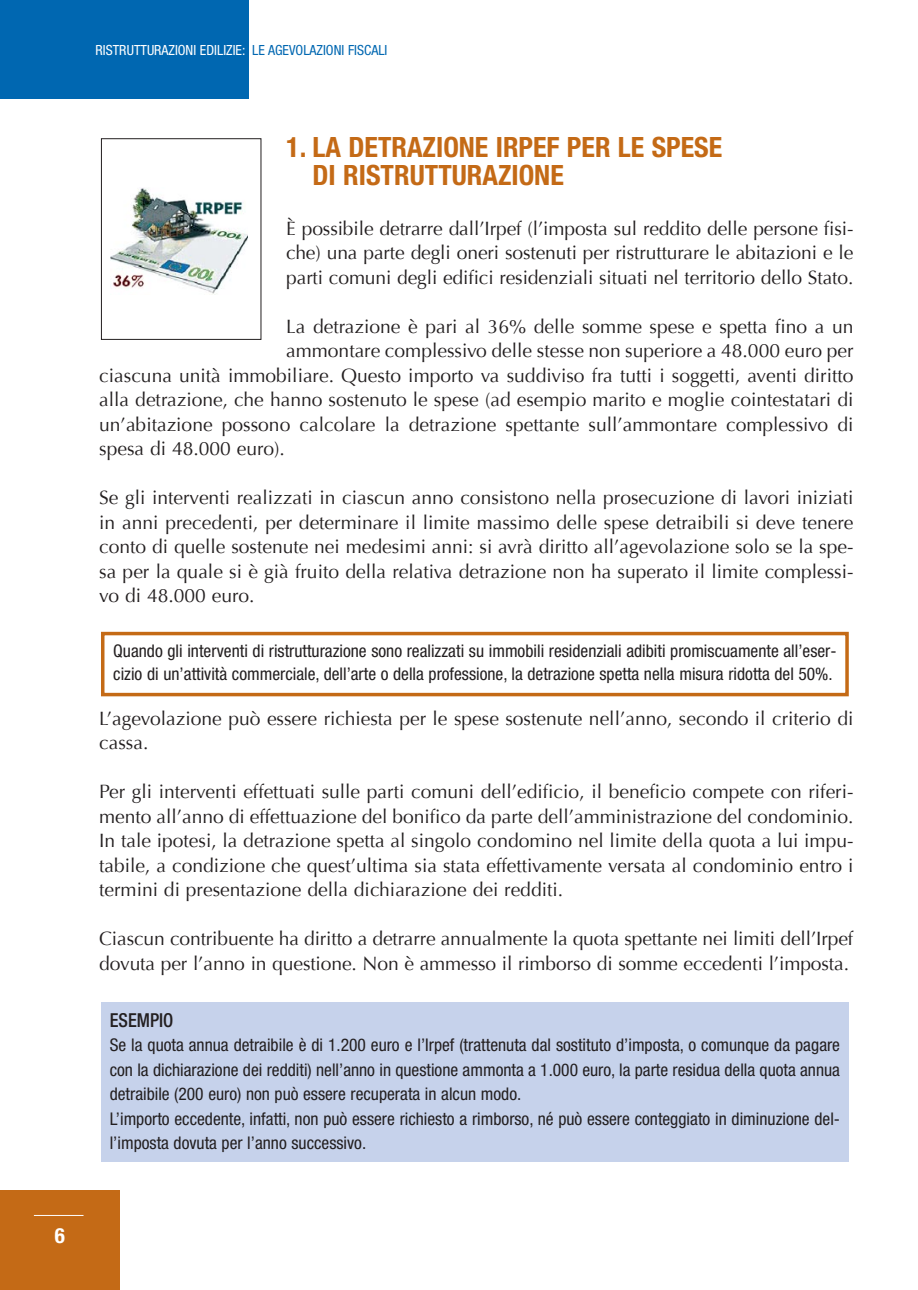
<style>
.page{position:relative;width:918px;height:1290px;background:#fff}
.page>*{position:absolute;margin:0;border:0;box-sizing:border-box;transform-origin:0 0}
.t1{font:700 condensed 28px/28px "Helvetica Neue";color:#c46a16}
.t2{font:700 condensed 21px "Helvetica Neue";color:#fff}
.t3{font:19.25px/24.5px "Optima";color:#231f20;text-align:justify}
.t4{font:500 condensed 19.25px "Helvetica Neue";color:#231f20;scale:.95 1}
.t5{font:condensed 17.5px/24.5px "Helvetica Neue";color:#231f20}
.t6{font:condensed 14px "Helvetica Neue";color:#fff}
.s1{color:#0067b1}
</style>
<div class="page">
<img style="left:111px;top:188px;width:137px;height:106px">
<div style="left:101px;top:138px;width:160px;height:202px;border:1px solid #231f20"></div>
<div style="left:101px;top:632px;width:748px;height:64px;border:4px solid #c46a16"></div>
<div style="left:101px;top:1003px;width:748px;height:159px;background:#c6d2eb"></div>
<div style="left:0;top:1190px;width:119px;height:100px;background:#c46a16"></div>
<hr style="left:34px;top:1215px;width:50px;height:1px;background:#fff">
<div style="left:0;top:0;width:248px;height:99px;background:#0067b1"></div>
<p class="t6" style="left:96px;top:45px;width:293px">RISTRUTTURAZIONI EDILIZIE: <span class="s1">LE AGEVOLAZIONI FISCALI</span></p>
<p class="t2" style="left:55px;top:1227px;width:12px">6</p>
<h1 class="t1" style="left:312px;top:135px;width:411px;text-indent:-26px">1. LA DETRAZIONE IRPEF PER LE SPESE<br>DI RISTRUTTURAZIONE</h1>
<p class="t3" style="left:286px;top:216px;width:569px">È possibile detrarre dall’Irpef (l’imposta sul reddito delle persone fisi&shy;che) una parte degli oneri sostenuti per ristrutturare le abitazioni e le parti comuni degli edifici residenziali situati nel territorio dello Stato.</p>
<p class="t3" style="left:286px;top:314px;width:569px">La detrazione è pari al 36% delle somme spese e spetta fino a un</p>
<p class="t3" style="left:286px;top:338px;width:569px">ammontare complessivo delle stesse non superiore a 48.000 euro per</p>
<p class="t3" style="left:99px;top:363px;width:756px">ciascuna unità immobiliare. Questo importo va suddiviso fra tutti i soggetti, aventi diritto</p>
<p class="t3" style="left:99px;top:387px;width:756px">alla detrazione, che hanno sostenuto le spese (ad esempio marito e moglie cointestatari di</p>
<p class="t3" style="left:99px;top:412px;width:756px">un’abitazione possono calcolare la detrazione spettante sull’ammontare complessivo di</p>
<p class="t3" style="left:99px;top:436px;width:187px">spesa di 48.000 euro).</p>
<p class="t3" style="left:99px;top:485px;width:756px">Se gli interventi realizzati in ciascun anno consistono nella prosecuzione di lavori iniziati in anni precedenti, per determinare il limite massimo delle spese detraibili si deve tenere conto di quelle sostenute nei medesimi anni: si avrà diritto all’agevolazione solo se la spe&shy;sa per la quale si è già fruito della relativa detrazione non ha superato il limite complessi&shy;vo di 48.000 euro.</p>
<p class="t5" style="left:113px;top:641px;width:725px;line-height:22.8px">Quando gli interventi di ristrutturazione sono realizzati su immobili residenziali adibiti promiscuamente all’eser&shy;cizio di un’attività commerciale, dell’arte o della professione, la detrazione spetta nella misura ridotta del 50%.</p>
<p class="t3" style="left:99px;top:706px;width:756px">L’agevolazione può essere richiesta per le spese sostenute nell’anno, secondo il criterio di cassa.</p>
<p class="t3" style="left:99px;top:779px;width:756px">Per gli interventi effettuati sulle parti comuni dell’edificio, il beneficio compete con riferi&shy;mento all’anno di effettuazione del bonifico da parte dell’amministrazione del condominio.<br>In tale ipotesi, la detrazione spetta al singolo condomino nel limite della quota a lui impu&shy;tabile, a condizione che quest’ultima sia stata effettivamente versata al condominio entro i termini di presentazione della dichiarazione dei redditi.</p>
<p class="t3" style="left:99px;top:926px;width:755px">Ciascun contribuente ha diritto a detrarre annualmente la quota spettante nei limiti dell’Irpef dovuta per l’anno in questione. Non è ammesso il rimborso di somme eccedenti l’imposta.</p>
<p class="t4" style="left:110px;top:1013px;width:68px">ESEMPIO</p>
<p class="t5" style="left:110px;top:1034px;width:732px">Se la quota annua detraibile è di 1.200 euro e l’Irpef (trattenuta dal sostituto d’imposta, o comunque da pagare con la dichiarazione dei redditi) nell’anno in questione ammonta a 1.000 euro, la parte residua della quota annua detraibile (200 euro) non può essere recuperata in alcun modo.<br>L’importo eccedente, infatti, non può essere richiesto a rimborso, né può essere conteggiato in diminuzione del&shy;l’imposta dovuta per l’anno successivo.</p>
</div>
